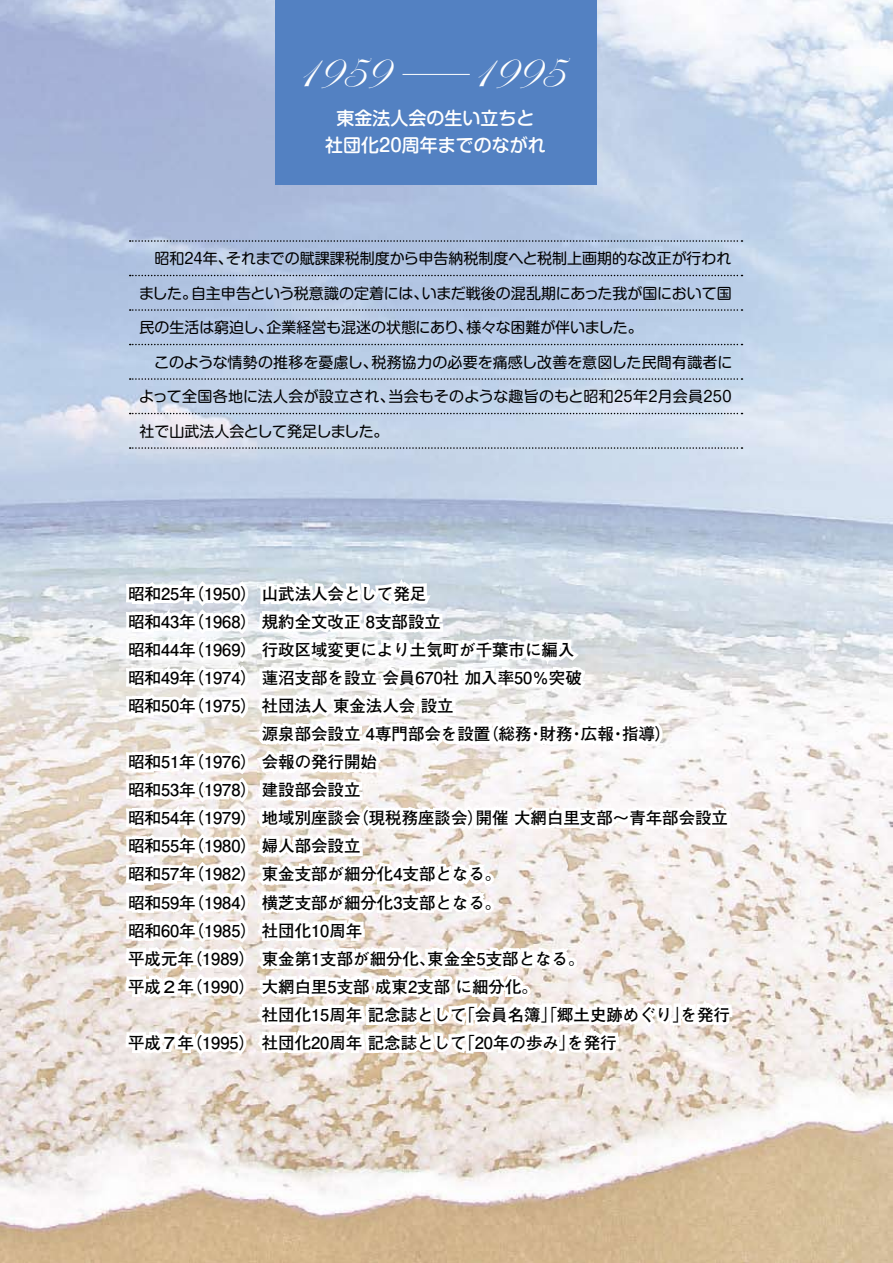
<style>
.page{position:relative;width:893px;height:1263px;background:#fff}
.page>*{position:absolute;margin:0;border:0;box-sizing:border-box;transform-origin:0 0}
.t1{font:49.95px "Edwardian Script ITC";color:#fff}
.t2{font:500 18.15px/27px "Shin M Go Pro";color:#fff;text-align:center}
.t3{font:700 16.5px "Futo Go B101 Pr 5";color:#000}
.t4{font:15px "Shin M Go Pro";color:#000}
.t5{font:15px "Shin M Go Pro";letter-spacing:.02em;color:#000}
</style>
<div class="page">
<img style="left:0;top:0;width:893px;height:1263px">
<div style="left:275px;top:0;width:321px;height:185px;background:#5381c2"></div>
<svg style="left:130px;top:240px;width:612px;height:2px"></svg>
<svg style="left:130px;top:275px;width:612px;height:1px"></svg>
<svg style="left:130px;top:309px;width:612px;height:2px"></svg>
<svg style="left:130px;top:344px;width:612px;height:1px"></svg>
<svg style="left:130px;top:378px;width:612px;height:2px"></svg>
<svg style="left:121px;top:403px;width:621px;height:718px"></svg>
<hr style="left:402px;top:74px;width:68px;height:1px;background:#fff">
<h1 class="t1" style="left:292px;top:44px;width:96px">1959</h1>
<h1 class="t1" style="left:467px;top:44px;width:96px">1995</h1>
<p class="t2" style="left:325px;top:102px;width:222px">東金法人会の生い立ちと<br>社団化20周年までのながれ</p>
<p class="t4" style="left:139px;top:246px;width:593px">　昭和24年、それまでの賦課課税制度から申告納税制度へと税制上画期的な改正が行われ</p>
<p class="t4" style="left:139px;top:281px;width:594px">ました。自主申告という税意識の定着には、いまだ戦後の混乱期にあった我が国において国</p>
<p class="t4" style="left:139px;top:315px;width:505px">民の生活は窮迫し、企業経営も混迷の状態にあり、様々な困難が伴いました。</p>
<p class="t4" style="left:139px;top:350px;width:594px">　このような情勢の推移を憂慮し、税務協力の必要を痛感し改善を意図した民間有識者に</p>
<p class="t5" style="left:139px;top:384px;width:594px">よって全国各地に法人会が設立され、当会もそのような趣旨のもと昭和25年2月会員250</p>
<p class="t4" style="left:139px;top:419px;width:251px">社で山武法人会として発足しました。</p>
<p class="t3" style="left:128px;top:580px;width:300px">昭和25年（1950） 山武法人会として発足</p>
<p class="t3" style="left:128px;top:608px;width:314px">昭和43年（1968） 規約全文改正 8支部設立</p>
<p class="t3" style="left:128px;top:637px;width:448px">昭和44年（1969） 行政区域変更により土気町が千葉市に編入</p>
<p class="t3" style="left:128px;top:665px;width:455px">昭和49年（1974） 蓮沼支部を設立会員670社加入率50％突破</p>
<p class="t3" style="left:128px;top:693px;width:327px">昭和50年（1975） 社団法人東金法人会設立</p>
<p class="t3" style="left:262px;top:721px;width:411px">源泉部会設立 4専門部会を設置（総務・財務・広報・指導）</p>
<p class="t3" style="left:128px;top:749px;width:250px">昭和51年（1976） 会報の発行開始</p>
<p class="t3" style="left:128px;top:777px;width:234px">昭和53年（1978） 建設部会設立</p>
<p class="t3" style="left:128px;top:805px;width:601px">昭和54年（1979） 地域別座談会（現税務座談会）開催大網白里支部～青年部会設立</p>
<p class="t3" style="left:128px;top:833px;width:234px">昭和55年（1980） 婦人部会設立</p>
<p class="t3" style="left:128px;top:861px;width:375px">昭和57年（1982） 東金支部が細分化4支部となる。</p>
<p class="t3" style="left:128px;top:889px;width:375px">昭和59年（1984） 横芝支部が細分化3支部となる。</p>
<p class="t3" style="left:128px;top:917px;width:236px">昭和60年（1985） 社団化10周年</p>
<p class="t3" style="left:128px;top:945px;width:458px">平成元年（1989） 東金第1支部が細分化、東金全5支部となる。</p>
<p class="t3" style="left:128px;top:973px;width:411px">平成２年（1990） 大網白里5支部成東2支部に細分化。</p>
<p class="t3" style="left:262px;top:1001px;width:470px">社団化15周年記念誌として「会員名簿」「郷土史跡めぐり」を発行</p>
<p class="t3" style="left:128px;top:1029px;width:490px">平成７年（1995） 社団化20周年記念誌として「20年の歩み」を発行</p>
</div>
